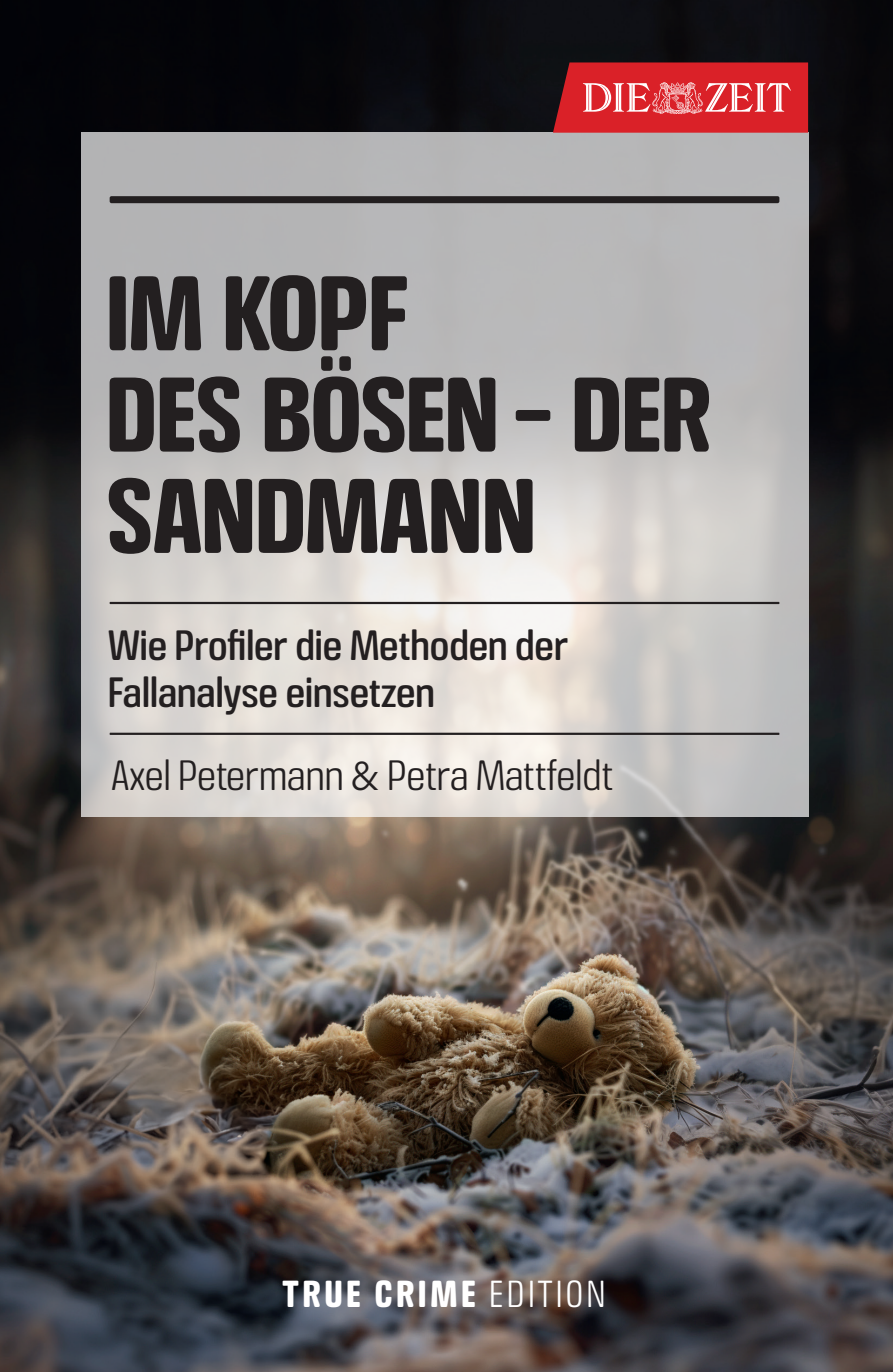
<style>
.page{position:relative;width:893px;height:1372px;background:#fff}
.page>*{position:absolute;margin:0;border:0;box-sizing:border-box;transform-origin:0 0}
.t1{font:700 101.25px/101.2px "Crossfit";letter-spacing:-.005em;color:#231f20}
.t2{font:40.5px/47.2px "Crossfit";color:#231f20}
.t3{font:300 40.5px "Crossfit";color:#231f20}
.t4{font:700 36px "Crossfit";letter-spacing:.115em;color:#fff}
.s1{font-family:"Acumin Variable Concept";font-weight:400}
.s2{font-weight:300}
</style>
<div class="page">
<img style="left:0;top:0;width:893px;height:1371px">
<svg style="left:81px;top:133px;width:727px;height:683px;background:#c9c6c5"></svg>
<svg style="left:553px;top:62px;width:255px;height:71px;background:#d5393f"></svg>
<div style="left:110px;top:196px;width:669px;height:7px;background:#231f20;border-radius:2px"></div>
<hr style="left:110px;top:602px;width:669px;height:2px;background:#231f20">
<hr style="left:110px;top:732px;width:669px;height:3px;background:#231f20">
<h1 class="t1" style="left:106px;top:251px;width:606px">IM KOPF<br>DES BÖSEN – DER<br>SANDMANN</h1>
<p class="t2" style="left:108px;top:616px;width:462px">Wie Profiler die Methoden der<br>Fallanalyse einsetzen</p>
<p class="t3" style="left:111px;top:739px;width:504px">Axel Petermann <span class="s1">&amp;</span> Petra Mattfeldt</p>
<p class="t4" style="left:282px;top:1262px;width:324px">TRUE CRIME <span class="s2">EDITION</span></p>
</div>
